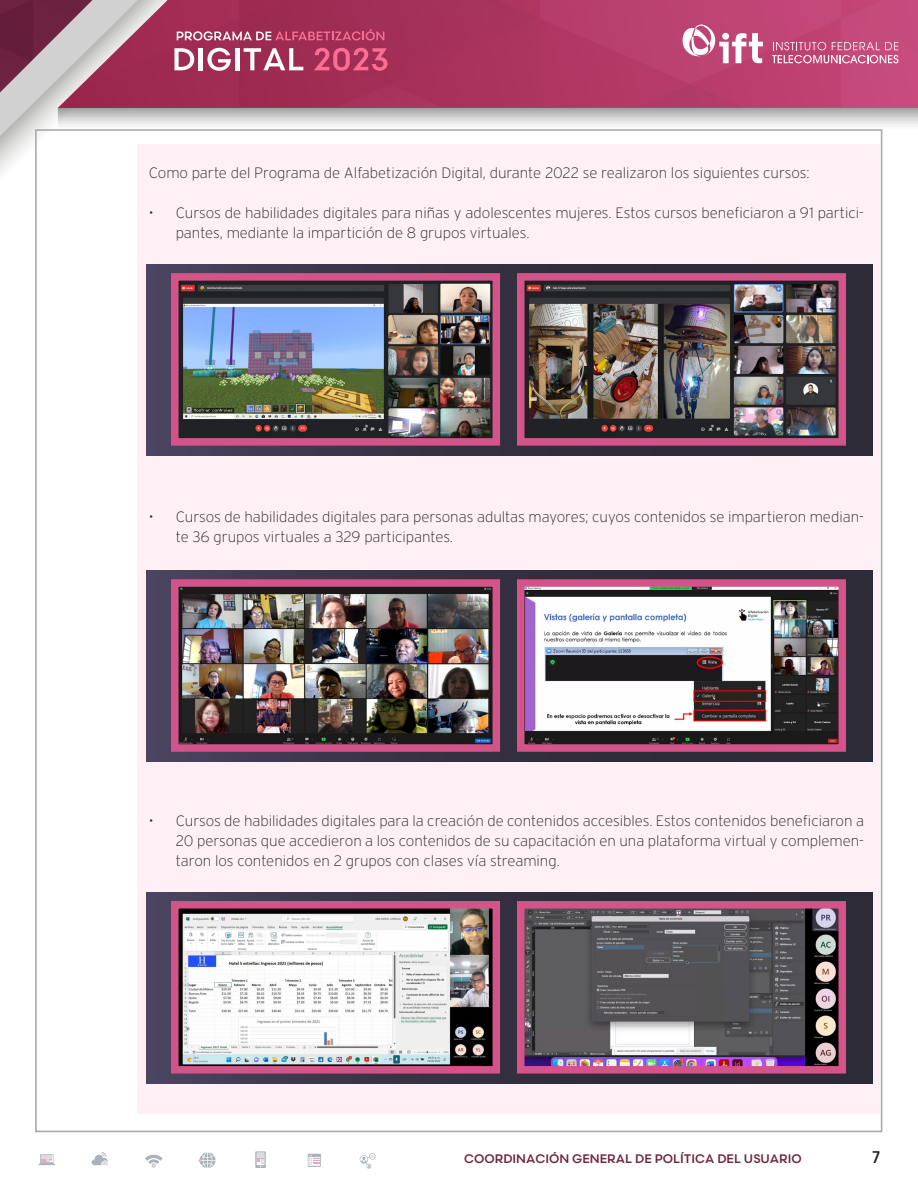
<style>
.page{position:relative;width:918px;height:1188px;background:#fff}
.page>*{position:absolute;margin:0;border:0;box-sizing:border-box;transform-origin:0 0}
.t1{font:600 18px "Rajdhani";color:#1c1c1c}
.t2{font:200 15px/20.2px "Interstate";color:#262626}
.t3{font:500 12.45px "Scandia";color:#702442}
</style>
<div class="page">
<svg style="left:212px;top:136px;width:671px;height:23px"></svg>
<svg style="left:0;top:136px;width:212px;height:36px"></svg>
<svg style="left:0;top:0;width:918px;height:136px;background:#ba6785"></svg>
<svg style="left:360px;top:1153px;width:16px;height:16px"></svg>
<svg style="left:308px;top:1154px;width:13px;height:13px"></svg>
<svg style="left:255px;top:1151px;width:11px;height:17px"></svg>
<svg style="left:145px;top:1155px;width:18px;height:13px"></svg>
<svg style="left:92px;top:1152px;width:16px;height:13px"></svg>
<svg style="left:198px;top:1152px;width:18px;height:16px"></svg>
<svg style="left:38px;top:1154px;width:17px;height:11px"></svg>
<div style="left:137px;top:145px;width:743px;height:969px;background:#fef0f4"></div>
<div style="left:146px;top:264px;width:727px;height:191px;background:linear-gradient(to right,#443e56,#282630)"></div>
<div style="left:146px;top:570px;width:727px;height:192px;background:linear-gradient(to right,#443e56,#282630)"></div>
<div style="left:146px;top:892px;width:727px;height:191px;background:linear-gradient(to right,#443e56,#282630)"></div>
<img style="left:167px;top:269px;width:337px;height:180px">
<img style="left:167px;top:576px;width:337px;height:180px">
<svg style="left:167px;top:897px;width:337px;height:180px"></svg>
<img style="left:513px;top:269px;width:337px;height:180px">
<svg style="left:513px;top:576px;width:337px;height:180px"></svg>
<svg style="left:513px;top:897px;width:337px;height:180px;background:#6f5d6a"></svg>
<p class="t2" style="left:149px;top:162px;width:662px">Como parte del Programa de Alfabetización Digital, durante 2022 se realizaron los siguientes cursos:</p>
<p class="t2" style="left:176px;top:203px;width:690px;text-indent:-27px">• Cursos de habilidades digitales para niñas y adolescentes mujeres. Estos cursos beneficiaron a 91 partici&shy;pantes, mediante la impartición de 8 grupos virtuales.</p>
<p class="t2" style="left:176px;top:506px;width:690px;text-indent:-27px">• Cursos de habilidades digitales para personas adultas mayores; cuyos contenidos se impartieron median&shy;te 36 grupos virtuales a 329 participantes.</p>
<p class="t2" style="left:176px;top:810px;width:690px;text-align:justify;text-indent:-27px">• Cursos de habilidades digitales para la creación de contenidos accesibles. Estos contenidos beneficiaron a 20 personas que accedieron a los contenidos de su capacitación en una plataforma virtual y complemen&shy;taron los contenidos en 2 grupos con clases vía streaming.</p>
<p class="t3" style="left:464px;top:1151px;width:339px">COORDINACIÓN GENERAL DE POLÍTICA DEL USUARIO</p>
<p class="t1" style="left:872px;top:1146px;width:9px">7</p>
</div>
